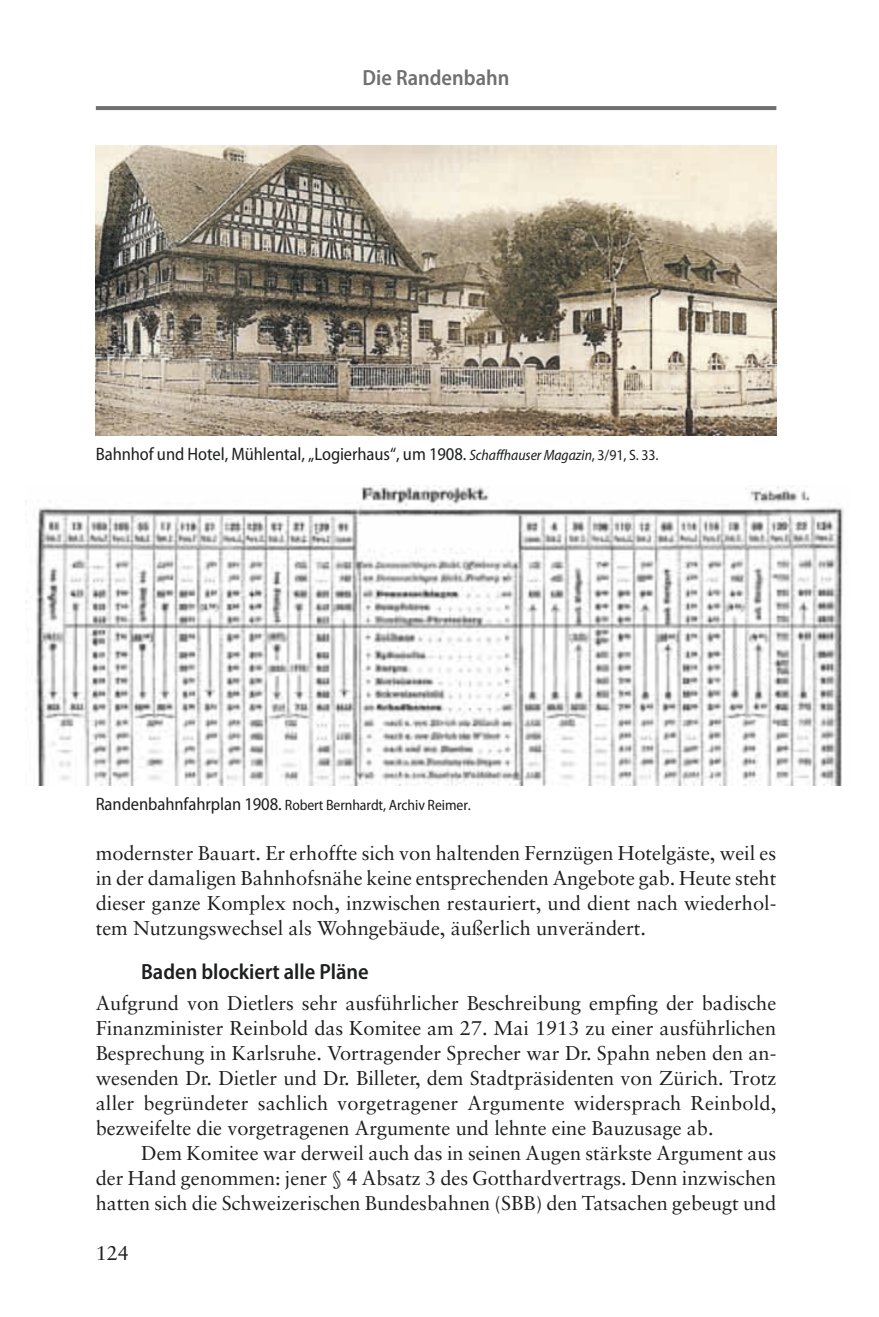
<style>
.page{position:relative;width:879px;height:1317px;background:#fff}
.page>*{position:absolute;margin:0;border:0;box-sizing:border-box;transform-origin:0 0}
.t1{font:22px "Myriad Pro Semibold Semi Cn 124";color:#1d1e1f}
.t2{font:22px "Myriad Pro Semibold Semi Cn 124";color:#707071}
.t3{font:20px/25px "Sabon";color:#1d1e1f;text-align:justify}
.t4{font:semi-condensed 18px "Myriad Pro";letter-spacing:-.005em;color:#1d1e1f}
.t5{font:semi-condensed 15px "Myriad Pro";letter-spacing:-.005em;color:#1d1e1f}
.s1{font-style:italic;font-size:15px}
.s2{font-size:15px}
.s3{font-size:18px}
</style>
<div class="page">
<svg style="left:25px;top:106px;width:819px;height:680px"></svg>
<p class="t2" style="left:362px;top:69px;width:148px">Die Randenbahn</p>
<p class="t4" style="left:96px;top:447px;width:564px">Bahnhof und Hotel, Mühlental, „Logierhaus“, um 1908. <span class="s1">Schaffhauser Magazin</span><span class="s2">, 3/91, S. 33.</span></p>
<p class="t5" style="left:96px;top:799px;width:377px"><span class="s3">Randenbahnfahrplan 1908.</span> Robert Bernhardt, Archiv Reimer.</p>
<p class="t3" style="left:96px;top:842px;width:682px">modernster Bauart. Er erhoffte sich von haltenden Fernzügen Hotelgäste, weil es in der damaligen Bahnhofsnähe keine entsprechenden Angebote gab. Heute steht dieser ganze Komplex noch, inzwischen restauriert, und dient nach wiederhol&shy;tem Nutzungswechsel als Wohngebäude, äußerlich unverändert.</p>
<p class="t1" style="left:141px;top:963px;width:229px">Baden blockiert alle Pläne</p>
<p class="t3" style="left:96px;top:992px;width:682px">Aufgrund von Dietlers sehr ausführlicher Beschreibung empfing der badische Finanzminister Reinbold das Komitee am 27. Mai 1913 zu einer ausführlichen Besprechung in Karlsruhe. Vortragender Sprecher war Dr. Spahn neben den an&shy;wesenden Dr. Dietler und Dr. Billeter, dem Stadtpräsidenten von Zürich. Trotz aller begründeter sachlich vorgetragener Argumente widersprach Reinbold, bezweifelte die vorgetragenen Argumente und lehnte eine Bauzusage ab.</p>
<p class="t3" style="left:96px;top:1142px;width:682px;text-indent:45px">Dem Komitee war derweil auch das in seinen Augen stärkste Argument aus der Hand genommen: jener § 4 Absatz 3 des Gotthardvertrags. Denn inzwischen hatten sich die Schweizerischen Bundesbahnen (SBB) den Tatsachen gebeugt und</p>
<p class="t3" style="left:96px;top:1242px;width:35px">124</p>
</div>
